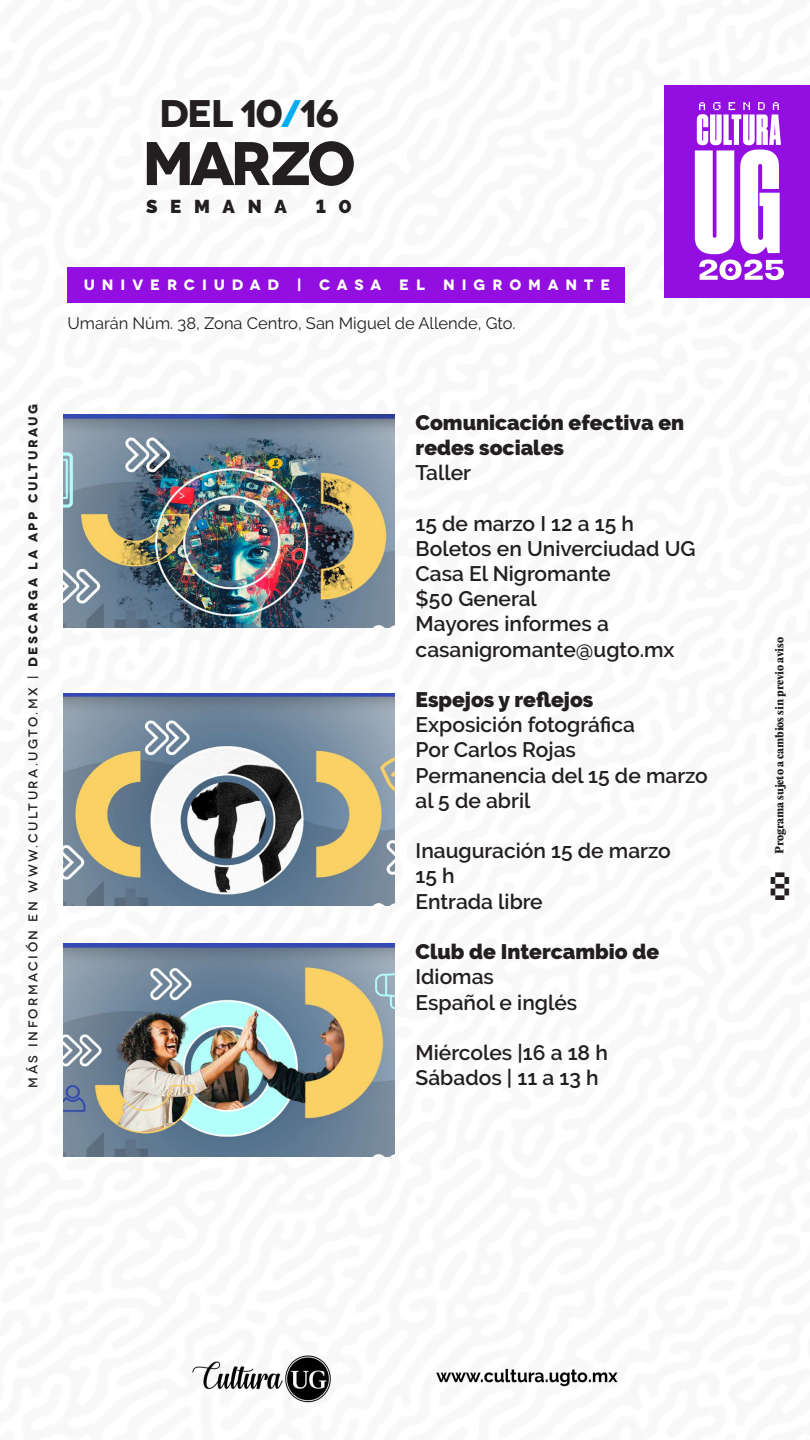
<style>
.page{position:relative;width:810px;height:1440px;background:#fff}
.page>*{position:absolute;margin:0;border:0;box-sizing:border-box;transform-origin:0 0}
.t1{font:700 61.43px "Novecentowide";letter-spacing:-.07em;color:#231f20}
.t2{font:700 38.47px "Novecentowide";letter-spacing:-.05em;color:#231f20}
.t3{font:36.75px "Minecraft";color:#231f20}
.t4{font:600 21px/25.2px "Raleway";color:#231f20}
.t5{font:900 21px/25.2px "Raleway";color:#231f20}
.t6{font:900 18.6px "Raleway";letter-spacing:.68em;color:#231f20}
.t7{font:16.5px "Raleway";color:#231f20}
.t8{font:700 15px "Novecentowide";letter-spacing:.46em;color:#fff}
.t9{font:500 12.75px "Novecentowide";letter-spacing:.19em;color:#231f20}
.t10{font:800 10.5px "PP Editorial New";letter-spacing:-.01em;color:#231f20}
.s1{font-weight:700}
.s2{color:#00aeef}
</style>
<div class="page">
<img style="left:63px;top:414px;width:556px;height:989px">
<div style="left:664px;top:85px;width:146px;height:213px;background:#930ee1"></div>
<svg style="left:699px;top:260px;width:85px;height:20px"></svg>
<svg style="left:695px;top:102px;width:86px;height:152px"></svg>
<img style="left:64px;top:415px;width:330px;height:212px">
<img style="left:64px;top:693px;width:330px;height:213px">
<img style="left:64px;top:944px;width:330px;height:212px">
<div style="left:67px;top:267px;width:558px;height:36px;background:#930ee1"></div>
<p class="t9" style="left:25px;top:1087px;width:685px;rotate:-90deg">Más información en www.cultura.ugto.mx | <span class="s1">DESCARGA LA APP CULTURAUG</span></p>
<h2 class="t2" style="left:159px;top:89px;width:181px">DEL 10<span class="s2">/</span>16</h2>
<h1 class="t1" style="left:142px;top:125px;width:215px">MARZO</h1>
<p class="t6" style="left:146px;top:195px;width:142px">SEMANA</p>
<p class="t6" style="left:316px;top:195px;width:38px">1 0</p>
<p class="t8" style="left:84px;top:276px;width:528px">UNIVERCIUDAD | CASA EL NIGROMANTE</p>
<p class="t7" style="left:67px;top:313px;width:450px">Umarán Núm. 38, Zona Centro, San Miguel de Allende, Gto.</p>
<p class="t5" style="left:416px;top:410px;width:270px">Comunicación efectiva en redes sociales</p>
<p class="t4" style="left:416px;top:460px;width:57px">Taller</p>
<p class="t4" style="left:416px;top:511px;width:281px">15 de marzo I 12 a 15 h<br>Boletos en Univerciudad UG<br>Casa El Nigromante<br>$50 General<br>Mayores informes a casanigromante@ugto.mx</p>
<p class="t5" style="left:416px;top:687px;width:179px">Espejos y reflejos</p>
<p class="t4" style="left:416px;top:712px;width:294px">Exposición fotográfica<br>Por Carlos Rojas<br>Permanencia del 15 de marzo al 5 de abril</p>
<p class="t4" style="left:416px;top:838px;width:257px">Inauguración 15 de marzo<br>15 h<br>Entrada libre</p>
<p class="t5" style="left:416px;top:939px;width:245px">Club de Intercambio de</p>
<p class="t4" style="left:416px;top:964px;width:163px">Idiomas<br>Español e inglés</p>
<p class="t4" style="left:416px;top:1040px;width:194px">Miércoles |16 a 18 h<br>Sábados | 11 a 13 h</p>
<p class="t10" style="left:772px;top:854px;width:219px;rotate:-90deg">Programa sujeto a cambios sin previo aviso</p>
<h3 class="t3" style="left:771px;top:873px;width:22px">8</h3>
</div>
